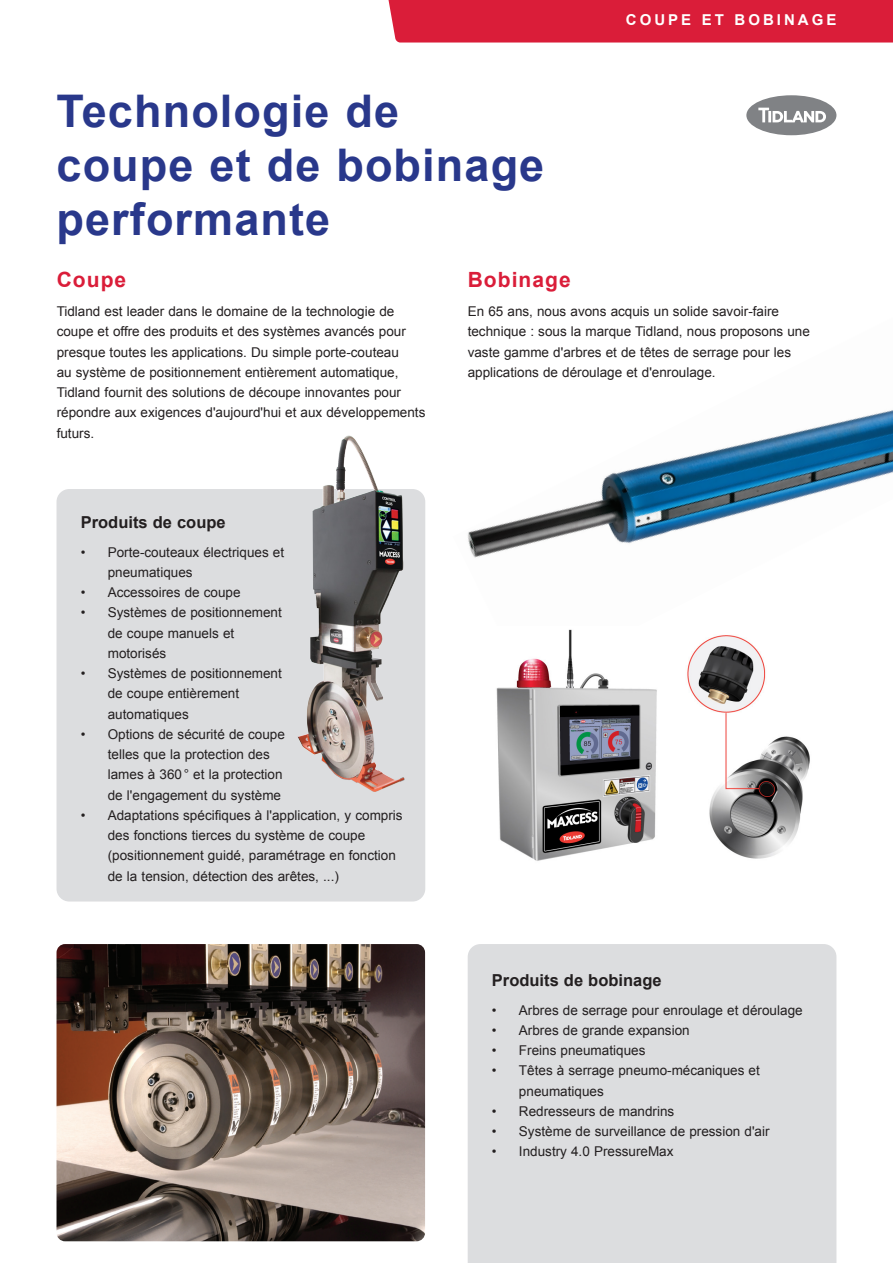
<style>
.page{position:relative;width:893px;height:1263px;background:#fff}
.page>*{position:absolute;margin:0;border:0;box-sizing:border-box;transform-origin:0 0}
.Headline{font:700 45px/54px "Arial";letter-spacing:.025em;color:#29388b}
.Subline{font:700 21px "Arial";letter-spacing:.05em;color:#da1d39}
.Title_body_black{font:700 16.5px "Arial";color:#231f20}
.Category{font:700 15px "Arial";letter-spacing:.2em;color:#fff}
.Copy{font:13.5px/20.2px "Arial";color:#231f20}
</style>
<div class="page">
<img style="left:468px;top:410px;width:425px;height:148px">
<div style="left:468px;top:944px;width:368px;height:319px;background:#dcdddf"></div>
<div style="left:57px;top:489px;width:368px;height:412px;background:#dcdddf;border-radius:13px"></div>
<img style="left:298px;top:435px;width:128px;height:361px">
<svg style="left:746px;top:95px;width:90px;height:40px"></svg>
<div style="left:388px;top:0;width:505px;height:43px;background:#da1d39"></div>
<img style="left:57px;top:944px;width:368px;height:297px">
<img style="left:496px;top:629px;width:314px;height:232px">
<p class="Category" style="left:626px;top:10px;width:212px">COUPE ET BOBINAGE</p>
<p class="Headline" style="left:57px;top:86px;width:489px">Technologie de coupe et de bobinage performante</p>
<p class="Subline" style="left:57px;top:266px;width:71px">Coupe</p>
<p class="Copy" style="left:57px;top:301px;width:370px">Tidland est leader dans le domaine de la technologie de coupe et offre des produits et des systèmes avancés pour presque toutes les applications. Du simple porte-couteau<br>au système de positionnement entièrement automatique, Tidland fournit des solutions de découpe innovantes pour répondre aux exigences d'aujourd'hui et aux développements futurs.</p>
<p class="Subline" style="left:468px;top:266px;width:105px">Bobinage</p>
<p class="Copy" style="left:468px;top:301px;width:344px">En 65 ans, nous avons acquis un solide savoir-faire technique : sous la marque Tidland, nous proposons une vaste gamme d'arbres et de têtes de serrage pour les applications de déroulage et d'enroulage.</p>
<p class="Title_body_black" style="left:81px;top:511px;width:146px">Produits de coupe</p>
<p class="Copy" style="left:108px;top:542px;width:178px;text-indent:-27px">• Porte-couteaux électriques et pneumatiques</p>
<p class="Copy" style="left:81px;top:582px;width:161px">• Accessoires de coupe</p>
<p class="Copy" style="left:108px;top:602px;width:176px;text-indent:-27px">• Systèmes de positionnement de coupe manuels et motorisés</p>
<p class="Copy" style="left:108px;top:663px;width:176px;text-indent:-27px">• Systèmes de positionnement de coupe entièrement automatiques</p>
<p class="Copy" style="left:108px;top:724px;width:179px;text-indent:-27px">• Options de sécurité de coupe telles que la protection des lames à 360° et la protection de l'engagement du système</p>
<p class="Copy" style="left:108px;top:805px;width:296px;text-indent:-27px">• Adaptations spécifiques à l'application, y compris des fonctions tierces du système de coupe (positionnement guidé, paramétrage en fonction de la tension, détection des arêtes, ...)</p>
<p class="Title_body_black" style="left:492px;top:969px;width:171px">Produits de bobinage</p>
<p class="Copy" style="left:492px;top:1000px;width:312px">• Arbres de serrage pour enroulage et déroulage</p>
<p class="Copy" style="left:492px;top:1020px;width:199px">• Arbres de grande expansion</p>
<p class="Copy" style="left:492px;top:1040px;width:155px">• Freins pneumatiques</p>
<p class="Copy" style="left:519px;top:1060px;width:242px;text-indent:-27px">• Têtes à serrage pneumo-mécaniques et pneumatiques</p>
<p class="Copy" style="left:492px;top:1101px;width:184px">• Redresseurs de mandrins</p>
<p class="Copy" style="left:492px;top:1121px;width:279px">• Système de surveillance de pression d'air</p>
<p class="Copy" style="left:492px;top:1141px;width:183px">• Industry 4.0 PressureMax</p>
</div>
